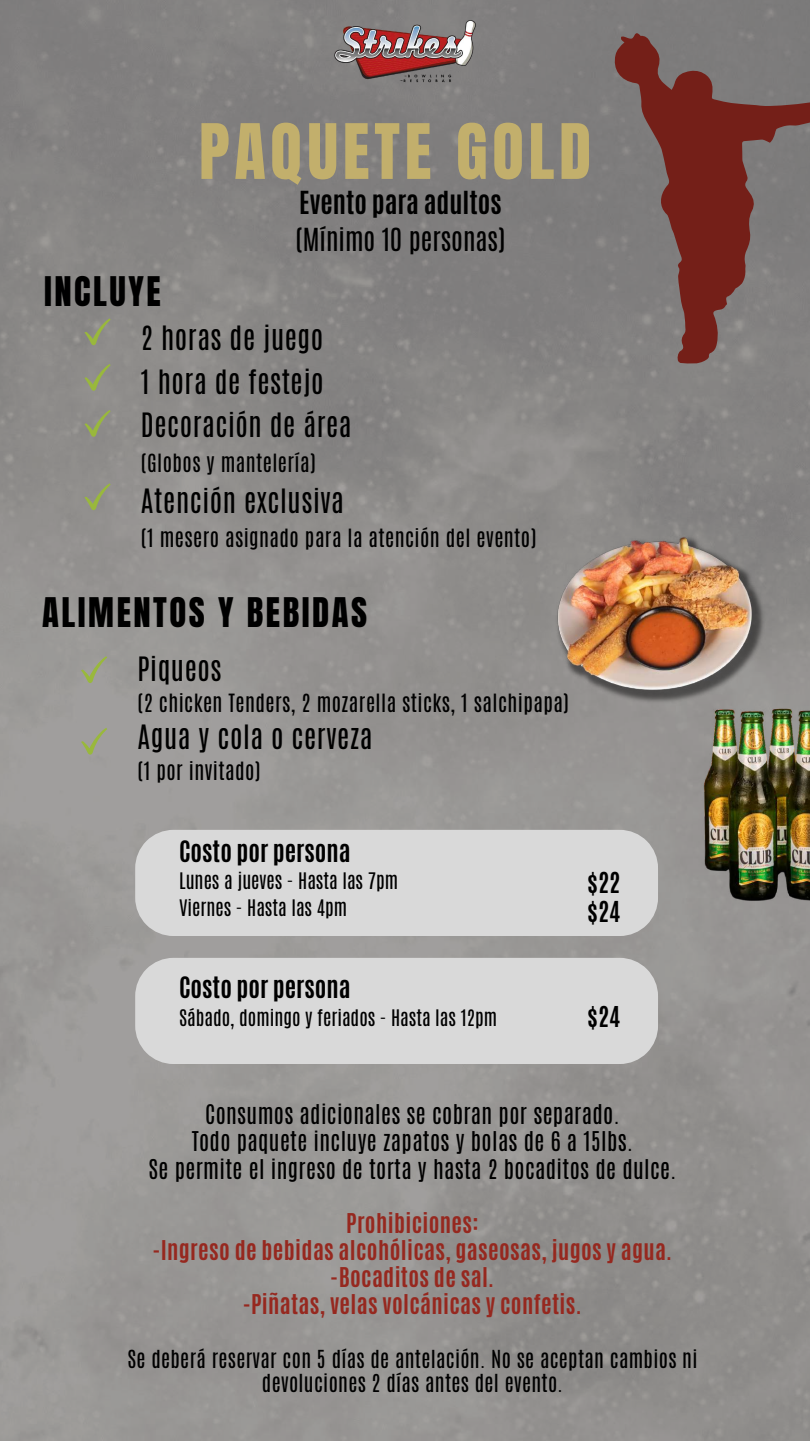
<style>
.page{position:relative;width:810px;height:1441px;background:#fff}
.page>*{position:absolute;margin:0;border:0;box-sizing:border-box;transform-origin:0 0}
.t1{font:64.9px "Anton";letter-spacing:.075em;color:#c2af6c}
.t2{font:34.7px "Anton";letter-spacing:.075em;color:#000}
.t3{font:28px/43.5px "Antonio";letter-spacing:.02em;color:#000}
.t4{font:26.5px "Antonio";color:#000}
.t5{font:700 26.5px "Antonio";color:#000}
.t6{font:700 24.6px "Antonio";color:#000}
.t7{font:700 24.1px/28.8px "Antonio";color:#000}
.t8{font:700 24px "Antonio";color:#000}
.t9{font:22.7px/27px "Antonio";letter-spacing:.015em;color:#000;text-align:center}
.t10{font:700 22.7px/27px "Antonio";letter-spacing:.015em;color:#96281f;text-align:center}
.t11{font:21px "Antonio";letter-spacing:.02em;color:#000}
.t12{font:20.7px/24.8px "Antonio";letter-spacing:.015em;color:#000;text-align:center}
.t13{font:19px/26.6px "Antonio";color:#000}
</style>
<div class="page">
<img style="left:0;top:0;width:810px;height:1440px">
<img style="left:331px;top:0;width:148px;height:125px">
<div style="left:135px;top:957px;width:523px;height:106px;background:#d9d9d9"></div>
<svg style="left:81px;top:656px;width:26px;height:27px"></svg>
<svg style="left:81px;top:727px;width:26px;height:27px"></svg>
<svg style="left:84px;top:318px;width:27px;height:27px"></svg>
<svg style="left:84px;top:364px;width:27px;height:26px"></svg>
<svg style="left:84px;top:410px;width:27px;height:27px"></svg>
<svg style="left:84px;top:483px;width:27px;height:27px"></svg>
<svg style="left:615px;top:33px;width:195px;height:330px;background:#7b5c59"></svg>
<img style="left:651px;top:727px;width:159px;height:193px">
<img style="left:506px;top:488px;width:304px;height:239px">
<div style="left:135px;top:829px;width:523px;height:106px;background:#d9d9d9"></div>
<h2 class="t2" style="left:44px;top:267px;width:118px">INCLUYE</h2>
<h1 class="t1" style="left:199px;top:105px;width:394px">PAQUETE GOLD</h1>
<p class="t5" style="left:299px;top:183px;width:204px">Evento para adultos</p>
<p class="t4" style="left:295px;top:220px;width:211px">(Mínimo 10 personas)</p>
<p class="t3" style="left:141px;top:316px;width:212px">2 horas de juego<br>1 hora de festejo<br>Decoración de área</p>
<p class="t11" style="left:141px;top:447px;width:177px">(Globos y mantelería)</p>
<p class="t3" style="left:141px;top:479px;width:205px">Atención exclusiva</p>
<p class="t11" style="left:141px;top:523px;width:397px">(1 mesero asignado para la atención del evento)</p>
<h2 class="t2" style="left:42px;top:587px;width:327px">ALIMENTOS Y BEBIDAS</h2>
<p class="t3" style="left:138px;top:647px;width:86px">Piqueos</p>
<p class="t11" style="left:138px;top:687px;width:433px">(2 chicken Tenders, 2 mozarella sticks, 1 salchipapa)</p>
<p class="t3" style="left:138px;top:715px;width:237px">Agua y cola o cerveza</p>
<p class="t11" style="left:138px;top:755px;width:125px">(1 por invitado)</p>
<p class="t6" style="left:179px;top:833px;width:173px">Costo por persona</p>
<p class="t13" style="left:179px;top:867px;width:221px">Lunes a jueves - Hasta las 7pm<br>Viernes - Hasta las 4pm</p>
<p class="t6" style="left:179px;top:970px;width:173px">Costo por persona</p>
<p class="t13" style="left:179px;top:1004px;width:319px">Sábado, domingo y feriados - Hasta las 12pm</p>
<p class="t7" style="left:587px;top:868px;width:34px">$22 $24</p>
<p class="t8" style="left:587px;top:999px;width:34px">$24</p>
<p class="t9" style="left:148px;top:1101px;width:529px">Consumos adicionales se cobran por separado.<br>Todo paquete incluye zapatos y bolas de 6 a 15lbs.<br>Se permite el ingreso de torta y hasta 2 bocaditos de dulce.</p>
<p class="t10" style="left:153px;top:1209px;width:521px">Prohibiciones:<br>-Ingreso de bebidas alcohólicas, gaseosas, jugos y agua. -Bocaditos de sal.<br>-Piñatas, velas volcánicas y confetis.</p>
<p class="t12" style="left:127px;top:1346px;width:571px">Se deberá reservar con 5 días de antelación. No se aceptan cambios ni devoluciones 2 días antes del evento.</p>
</div>
